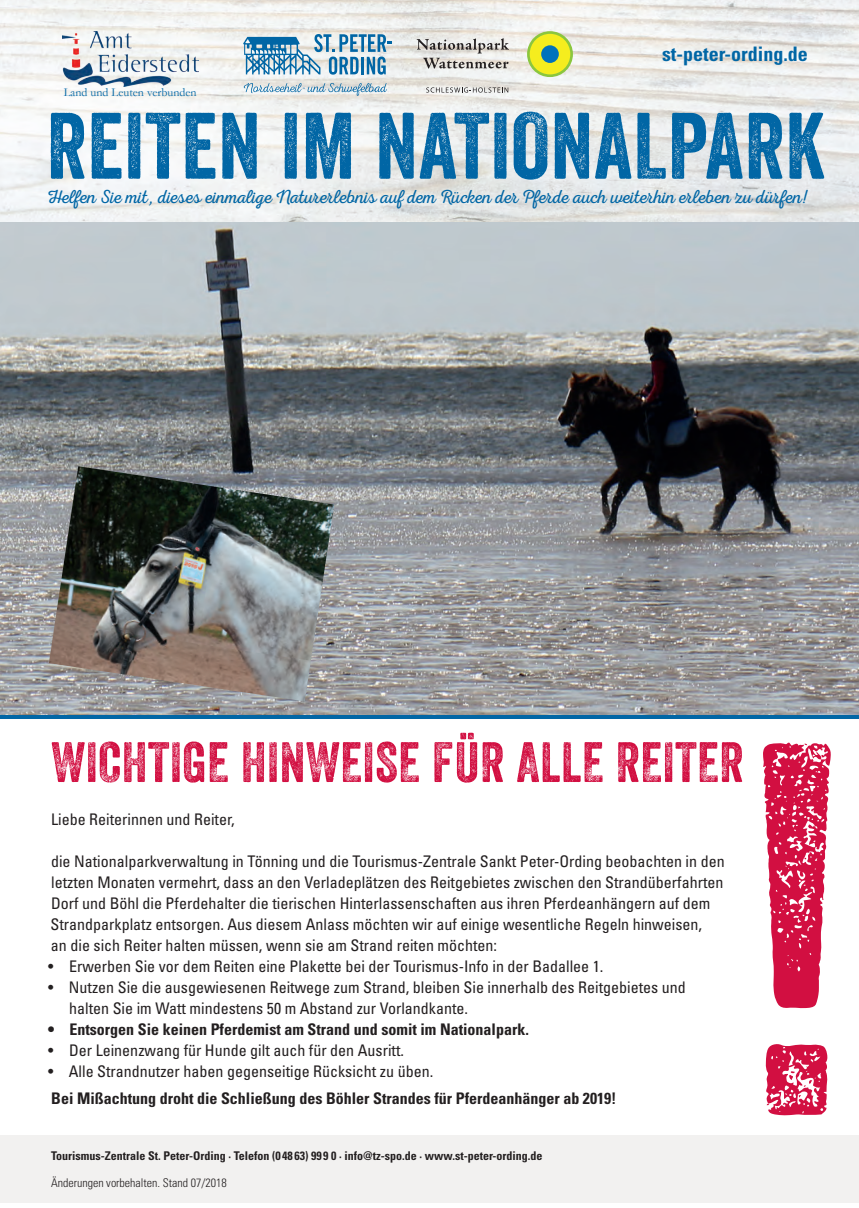
<style>
.page{position:relative;width:859px;height:1208px;background:#fff}
.page>*{position:absolute;margin:0;border:0;box-sizing:border-box;transform-origin:0 0}
.t1{font:512px "Veneer Two";color:#d20f41}
.t2{font:91px "Veneer";letter-spacing:.01em;color:#0166a5}
.t3{font:55px "Veneer Two";letter-spacing:.01em;color:#d20f41}
.t4{font:700 condensed 20px "Univers LT Std";color:#0166a5}
.t5{font:19px "Nexa Rust Script L 00";color:#0166a5}
.t6{font:condensed 16px/21px "Univers LT Std";color:#231f20}
.t7{font:700 condensed 16px "Univers LT Std";color:#231f20}
.t8{font:700 condensed 12px "Univers LT Std";color:#231f20}
.t9{font:300 condensed 12px "Univers LT Std";color:#231f20}
.t10{font:12px "Garamond";color:#0166a5}
</style>
<div class="page">
<img style="left:0;top:222px;width:859px;height:493px">
<div style="left:0;top:1135px;width:859px;height:68px;background:#f2f1f0"></div>
<img style="left:0;top:0;width:859px;height:222px">
<hr style="left:0;top:715px;width:859px;height:3px;background:#0166a5">
<svg style="left:527px;top:31px;width:46px;height:46px"></svg>
<div style="left:530px;top:34px;width:40px;height:40px;background:#f5ed1e;border-radius:50%"></div>
<div style="left:541px;top:45px;width:18px;height:18px;background:#0072bc;border-radius:50%"></div>
<svg style="left:417px;top:38px;width:92px;height:31px;background:#c0bdba"></svg>
<svg style="left:426px;top:87px;width:82px;height:6px"></svg>
<svg style="left:244px;top:81px;width:143px;height:15px;background:#c5d4da"></svg>
<svg style="left:243px;top:34px;width:149px;height:41px"></svg>
<img style="left:62px;top:31px;width:136px;height:55px">
<img style="left:49px;top:466px;width:285px;height:235px">
<p class="t10" style="left:64px;top:85px;width:134px">Land und Leuten verbunden</p>
<p class="t4" style="left:662px;top:42px;width:147px">st-peter-ording.de</p>
<h2 class="t2" style="left:47px;top:90px;width:780px">REITEN IM NATIONALPARK</h2>
<p class="t5" style="left:48px;top:186px;width:764px">Helfen Sie mit, dieses einmalige Naturerlebnis auf dem Rücken der Pferde auch weiterhin erleben zu dürfen!</p>
<h3 class="t3" style="left:51px;top:728px;width:694px">WICHTIGE HINWEISE FÜR ALLE REITER</h3>
<p class="t6" style="left:51px;top:808px;width:185px">Liebe Reiterinnen und Reiter,</p>
<p class="t6" style="left:51px;top:850px;width:676px">die Nationalparkverwaltung in Tönning und die Tourismus-Zentrale Sankt Peter-Ording beobachten in den letzten Monaten vermehrt, dass an den Verladeplätzen des Reitgebietes zwischen den Strandüberfahrten Dorf und Böhl die Pferdehalter die tierischen Hinterlassenschaften aus ihren Pferdeanhängern auf dem Strandparkplatz entsorgen. Aus diesem Anlass möchten wir auf einige wesentliche Regeln hinweisen,<br>an die sich Reiter halten müssen, wenn sie am Strand reiten möchten:</p>
<p class="t6" style="left:48px;top:955px;width:557px">• Erwerben Sie vor dem Reiten eine Plakette bei der Tourismus-Info in der Badallee 1.</p>
<p class="t6" style="left:69px;top:976px;width:618px;text-indent:-21px">• Nutzen Sie die ausgewiesenen Reitwege zum Strand, bleiben Sie innerhalb des Reitgebietes und halten Sie im Watt mindestens 50 m Abstand zur Vorlandkante.</p>
<p class="t7" style="left:48px;top:1019px;width:482px">• Entsorgen Sie keinen Pferdemist am Strand und somit im Nationalpark.</p>
<p class="t6" style="left:48px;top:1039px;width:357px">• Der Leinenzwang für Hunde gilt auch für den Ausritt.</p>
<p class="t6" style="left:48px;top:1060px;width:386px">• Alle Strandnutzer haben gegenseitige Rücksicht zu üben.</p>
<p class="t7" style="left:51px;top:1088px;width:567px">Bei Mißachtung droht die Schließung des Böhler Strandes für Pferdeanhänger ab 2019!</p>
<p class="t8" style="left:51px;top:1148px;width:493px">Tourismus-Zentrale St. Peter-Ording · Telefon (0 48 63) 99 9 0 · info@tz-spo.de · www.st-peter-ording.de</p>
<p class="t9" style="left:51px;top:1175px;width:177px">Änderungen vorbehalten. Stand 07/2018</p>
<h1 class="t1" style="left:734px;top:618px;width:126px">!</h1>
</div>
